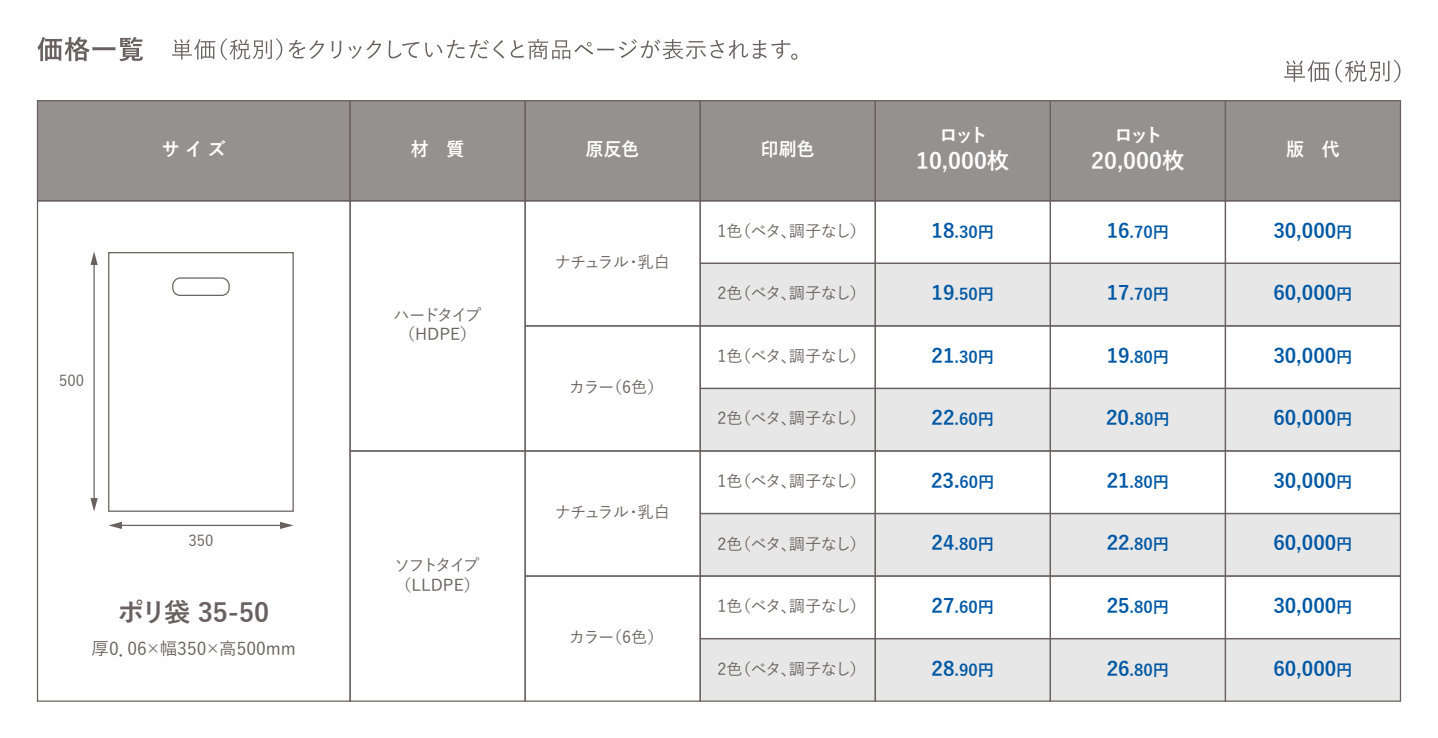
<style>
.page{position:relative;width:1438px;height:738px;background:#fff}
.page>*{position:absolute;margin:0;border:0;box-sizing:border-box;transform-origin:0 0}
.t1{font:700 26.25px "Yu Gothic";letter-spacing:-.05em;color:#68615f}
.t2{font:700 22.5px "Yu Gothic";color:#fff}
.t3{font:700 20px "Yu Gothic";color:#0058a4}
.t4{font:700 18.75px "Yu Gothic";color:#fff;scale:.95 1}
.t5{font:700 18.75px "Yu Gothic";color:#fff}
.t6{font:500 17.5px "Yu Gothic";color:#68615f}
.t7{font:500 16.25px "Yu Gothic";letter-spacing:-.06em;color:#68615f}
.t8{font:700 16.25px "Yu Gothic";color:#0058a4}
.t9{font:500 16.25px/19.5px "Yu Gothic";letter-spacing:-.115em;color:#68615f}
.t10{font:500 16.25px/19.5px "Yu Gothic";letter-spacing:-.09em;color:#68615f;text-align:center}
.t11{font:500 15px "Yu Gothic";color:#68615f}
.s1{font-size:20px}
.s2{font-size:16.25px}
</style>
<div class="page">
<div style="left:700px;top:263px;width:700px;height:63px;background:#e8e7e7"></div>
<div style="left:700px;top:388px;width:700px;height:63px;background:#e8e7e7"></div>
<div style="left:700px;top:513px;width:700px;height:63px;background:#e8e7e7"></div>
<div style="left:700px;top:638px;width:700px;height:63px;background:#e8e7e7"></div>
<div style="left:37px;top:101px;width:1363px;height:100px;background:#95918f"></div>
<svg style="left:1284px;top:60px;width:45px;height:22px"></svg>
<svg style="left:1335px;top:59px;width:65px;height:24px"></svg>
<svg style="left:172px;top:39px;width:43px;height:21px"></svg>
<svg style="left:221px;top:38px;width:61px;height:22px"></svg>
<svg style="left:289px;top:40px;width:35px;height:19px"></svg>
<svg style="left:331px;top:41px;width:10px;height:18px"></svg>
<svg style="left:348px;top:40px;width:33px;height:19px"></svg>
<svg style="left:389px;top:40px;width:30px;height:18px"></svg>
<svg style="left:425px;top:40px;width:79px;height:19px"></svg>
<svg style="left:511px;top:39px;width:286px;height:21px"></svg>
<svg style="left:38px;top:37px;width:105px;height:24px"></svg>
<div style="left:37px;top:100px;width:314px;height:101px;border:1px solid #68615f"></div>
<div style="left:349px;top:100px;width:177px;height:101px;border:1px solid #68615f"></div>
<div style="left:524px;top:100px;width:177px;height:101px;border:1px solid #68615f"></div>
<div style="left:699px;top:100px;width:177px;height:101px;border:1px solid #68615f"></div>
<div style="left:874px;top:100px;width:177px;height:101px;border:1px solid #68615f"></div>
<div style="left:1049px;top:100px;width:177px;height:101px;border:1px solid #68615f"></div>
<div style="left:1224px;top:100px;width:177px;height:101px;border:1px solid #68615f"></div>
<div style="left:699px;top:200px;width:177px;height:64px;border:1px solid #68615f"></div>
<div style="left:874px;top:200px;width:177px;height:64px;border:1px solid #68615f"></div>
<div style="left:1049px;top:200px;width:177px;height:64px;border:1px solid #68615f"></div>
<div style="left:1224px;top:200px;width:177px;height:64px;border:1px solid #68615f"></div>
<div style="left:699px;top:263px;width:177px;height:63px;border:1px solid #68615f"></div>
<div style="left:874px;top:263px;width:177px;height:63px;border:1px solid #68615f"></div>
<div style="left:1049px;top:263px;width:177px;height:63px;border:1px solid #68615f"></div>
<div style="left:1224px;top:263px;width:177px;height:63px;border:1px solid #68615f"></div>
<div style="left:699px;top:325px;width:177px;height:64px;border:1px solid #68615f"></div>
<div style="left:874px;top:325px;width:177px;height:64px;border:1px solid #68615f"></div>
<div style="left:1049px;top:325px;width:177px;height:64px;border:1px solid #68615f"></div>
<div style="left:1224px;top:325px;width:177px;height:64px;border:1px solid #68615f"></div>
<svg style="left:351px;top:199px;width:173px;height:3px"></svg>
<div style="left:699px;top:388px;width:177px;height:63px;border:1px solid #68615f"></div>
<div style="left:874px;top:388px;width:177px;height:63px;border:1px solid #68615f"></div>
<div style="left:1049px;top:388px;width:177px;height:63px;border:1px solid #68615f"></div>
<div style="left:1224px;top:388px;width:177px;height:63px;border:1px solid #68615f"></div>
<div style="left:699px;top:450px;width:177px;height:64px;border:1px solid #68615f"></div>
<div style="left:874px;top:450px;width:177px;height:64px;border:1px solid #68615f"></div>
<div style="left:1049px;top:450px;width:177px;height:64px;border:1px solid #68615f"></div>
<div style="left:1224px;top:450px;width:177px;height:64px;border:1px solid #68615f"></div>
<div style="left:699px;top:513px;width:177px;height:63px;border:1px solid #68615f"></div>
<div style="left:874px;top:513px;width:177px;height:63px;border:1px solid #68615f"></div>
<div style="left:1049px;top:513px;width:177px;height:63px;border:1px solid #68615f"></div>
<div style="left:1224px;top:513px;width:177px;height:63px;border:1px solid #68615f"></div>
<div style="left:699px;top:575px;width:177px;height:64px;border:1px solid #68615f"></div>
<div style="left:874px;top:575px;width:177px;height:64px;border:1px solid #68615f"></div>
<div style="left:1049px;top:575px;width:177px;height:64px;border:1px solid #68615f"></div>
<div style="left:1224px;top:575px;width:177px;height:64px;border:1px solid #68615f"></div>
<svg style="left:36px;top:199px;width:315px;height:503px"></svg>
<svg style="left:349px;top:449px;width:175px;height:253px"></svg>
<svg style="left:524px;top:199px;width:177px;height:503px"></svg>
<div style="left:699px;top:638px;width:177px;height:63px;border:1px solid #68615f"></div>
<div style="left:874px;top:638px;width:177px;height:63px;border:1px solid #68615f"></div>
<div style="left:1049px;top:638px;width:177px;height:63px;border:1px solid #68615f"></div>
<div style="left:1224px;top:638px;width:177px;height:63px;border:1px solid #68615f"></div>
<div style="left:108px;top:252px;width:186px;height:259px;border:1px solid #68615f"></div>
<div style="left:172px;top:277px;width:58px;height:19px;border:1px solid #68615f;border-radius:7px"></div>
<hr style="left:93px;top:262px;width:2px;height:238px;background:#68615f">
<svg style="left:90px;top:498px;width:8px;height:13px"></svg>
<svg style="left:90px;top:251px;width:8px;height:14px"></svg>
<p class="t4" style="left:162px;top:139px;width:69px">サイズ</p>
<p class="t4" style="left:411px;top:139px;width:58px">材　質</p>
<p class="t11" style="left:59px;top:366px;width:26px">500</p>
<p class="t11" style="left:188px;top:526px;width:26px">350</p>
<h1 class="t1" style="left:118px;top:598px;width:153px">ポリ袋 35-50</h1>
<p class="t6" style="left:92px;top:632px;width:206px">厚0．06×幅350×高500mm</p>
<p class="t10" style="left:393px;top:303px;width:89px">ハードタイプ（HDPE）</p>
<p class="t9" style="left:394px;top:553px;width:87px">ソフトタイプ（LLDPE）</p>
<p class="t5" style="left:939px;top:124px;width:50px">ロット</p>
<h2 class="t2" style="left:916px;top:148px;width:95px">10,000枚</h2>
<p class="t5" style="left:1114px;top:124px;width:50px">ロット</p>
<h2 class="t2" style="left:1091px;top:148px;width:95px">20,000枚</h2>
<p class="t4" style="left:761px;top:139px;width:58px">印刷色</p>
<p class="t4" style="left:586px;top:139px;width:58px">原反色</p>
<p class="t4" style="left:1286px;top:139px;width:58px">版　代</p>
<p class="t7" style="left:555px;top:247px;width:117px">ナチュラル・乳白</p>
<p class="t7" style="left:569px;top:372px;width:96px">カラー（6色）</p>
<p class="t7" style="left:555px;top:497px;width:117px">ナチュラル・乳白</p>
<p class="t7" style="left:569px;top:622px;width:96px">カラー（6色）</p>
<p class="t7" style="left:717px;top:216px;width:150px">1色（ベタ、調子なし）</p>
<p class="t7" style="left:717px;top:278px;width:150px">2色（ベタ、調子なし）</p>
<p class="t7" style="left:717px;top:341px;width:150px">1色（ベタ、調子なし）</p>
<p class="t7" style="left:717px;top:403px;width:150px">2色（ベタ、調子なし）</p>
<p class="t7" style="left:717px;top:466px;width:150px">1色（ベタ、調子なし）</p>
<p class="t7" style="left:717px;top:528px;width:150px">2色（ベタ、調子なし）</p>
<p class="t7" style="left:717px;top:591px;width:150px">1色（ベタ、調子なし）</p>
<p class="t7" style="left:717px;top:653px;width:150px">2色（ベタ、調子なし）</p>
<p class="t8" style="left:931px;top:223px;width:64px"><span class="s1">18</span>.30円</p>
<p class="t8" style="left:1106px;top:223px;width:64px"><span class="s1">16</span>.70円</p>
<p class="t3" style="left:1273px;top:219px;width:81px">30,000<span class="s2">円</span></p>
<p class="t8" style="left:931px;top:285px;width:64px"><span class="s1">19</span>.50円</p>
<p class="t8" style="left:1106px;top:285px;width:64px"><span class="s1">17</span>.70円</p>
<p class="t3" style="left:1273px;top:282px;width:81px">60,000<span class="s2">円</span></p>
<p class="t8" style="left:931px;top:348px;width:64px"><span class="s1">21</span>.30円</p>
<p class="t8" style="left:1106px;top:348px;width:64px"><span class="s1">19</span>.80円</p>
<p class="t3" style="left:1273px;top:344px;width:81px">30,000<span class="s2">円</span></p>
<p class="t8" style="left:931px;top:410px;width:64px"><span class="s1">22</span>.60円</p>
<p class="t3" style="left:1106px;top:407px;width:65px">20.<span class="s2">80円</span></p>
<p class="t3" style="left:1273px;top:407px;width:81px">60,000<span class="s2">円</span></p>
<p class="t3" style="left:931px;top:469px;width:65px">23.<span class="s2">60円</span></p>
<p class="t8" style="left:1106px;top:473px;width:64px"><span class="s1">21</span>.80円</p>
<p class="t3" style="left:1273px;top:469px;width:81px">30,000<span class="s2">円</span></p>
<p class="t8" style="left:931px;top:535px;width:64px"><span class="s1">24</span>.80円</p>
<p class="t8" style="left:1106px;top:535px;width:64px"><span class="s1">22</span>.80円</p>
<p class="t3" style="left:1273px;top:532px;width:81px">60,000<span class="s2">円</span></p>
<p class="t8" style="left:931px;top:598px;width:64px"><span class="s1">27</span>.60円</p>
<p class="t8" style="left:1106px;top:598px;width:64px"><span class="s1">25</span>.80円</p>
<p class="t3" style="left:1273px;top:594px;width:81px">30,000<span class="s2">円</span></p>
<p class="t8" style="left:931px;top:660px;width:64px"><span class="s1">28</span>.90円</p>
<p class="t8" style="left:1106px;top:660px;width:64px"><span class="s1">26</span>.80円</p>
<p class="t3" style="left:1273px;top:657px;width:81px">60,000<span class="s2">円</span></p>
</div>
